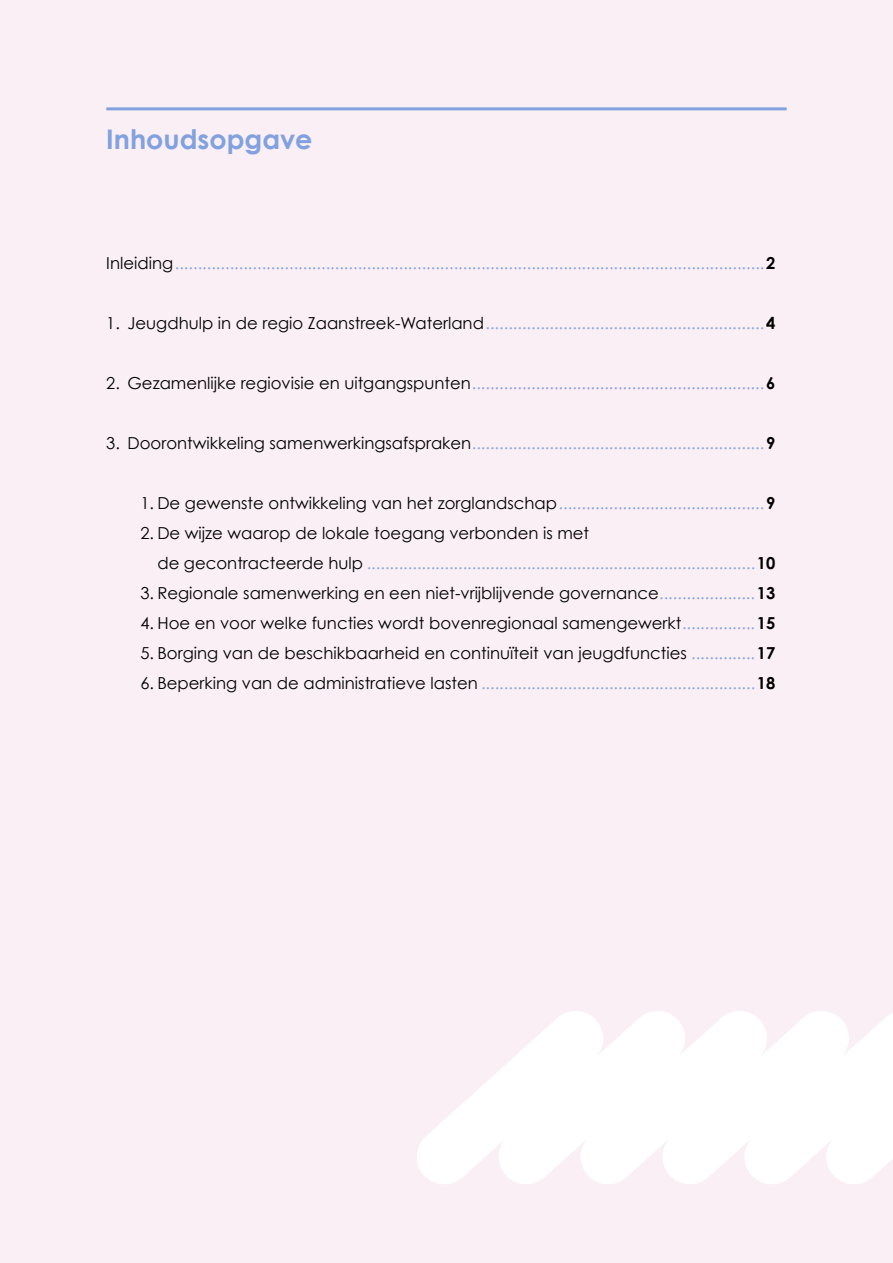
<style>
.page{position:relative;width:893px;height:1263px;background:#f9eff4}
.page>*{position:absolute;margin:0;border:0;box-sizing:border-box;transform-origin:0 0}
.t1{font:700 27px "Century Gothic";color:#82a1e0}
.t2{font:16.5px/30px "Century Gothic";color:#82a1e0}
.t3{font:16.5px "Century Gothic";color:#000}
.s1{color:#000}
.s2{font-weight:700;color:#000}
.s3{color:#82a1e0}
.s4{font-weight:700}
</style>
<div class="page">
<hr style="left:106px;top:107px;width:681px;height:3px;background:#82a1e0">
<svg style="left:417px;top:1011px;width:476px;height:173px;fill:#fff"></svg>
<h1 class="t1" style="left:106px;top:123px;width:208px">Inhoudsopgave</h1>
<p class="t2" style="left:106px;top:248px;width:670px"><span class="s1">Inleiding</span>.................................................................................................................................<span class="s2">2</span></p>
<p class="t2" style="left:106px;top:308px;width:670px"><span class="s1">1. Jeugdhulp in de regio Zaanstreek-Waterland</span>.............................................................<span class="s2">4</span></p>
<p class="t2" style="left:106px;top:368px;width:670px"><span class="s1">2. Gezamenlijke regiovisie en uitgangspunten</span>................................................................<span class="s2">6</span></p>
<p class="t2" style="left:106px;top:428px;width:670px"><span class="s1">3. Doorontwikkeling samenwerkingsafspraken</span>................................................................<span class="s2">9</span></p>
<p class="t2" style="left:140px;top:488px;width:636px"><span class="s1">1. De gewenste ontwikkeling van het zorglandschap</span>.............................................<span class="s2">9</span></p>
<p class="t2" style="left:157px;top:518px;width:619px;text-indent:-17px"><span class="s1">2. De wijze waarop de lokale toegang verbonden is met<br>de gecontracteerde hulp</span> .....................................................................................<span class="s2">10</span></p>
<p class="t3" style="left:140px;top:583px;width:636px">3. Regionale samenwerking en een niet-vrijblijvende governance<span class="s3">.....................</span><span class="s4">13</span></p>
<p class="t3" style="left:140px;top:613px;width:636px">4. Hoe en voor welke functies wordt bovenregionaal samengewerkt<span class="s3">................</span><span class="s4">15</span></p>
<p class="t3" style="left:140px;top:643px;width:636px">5. Borging van de beschikbaarheid en continuïteit van jeugdfuncties <span class="s3">..............</span><span class="s4">17</span></p>
<p class="t2" style="left:140px;top:668px;width:636px"><span class="s1">6. Beperking van de administratieve lasten</span> ............................................................<span class="s2">18</span></p>
</div>
